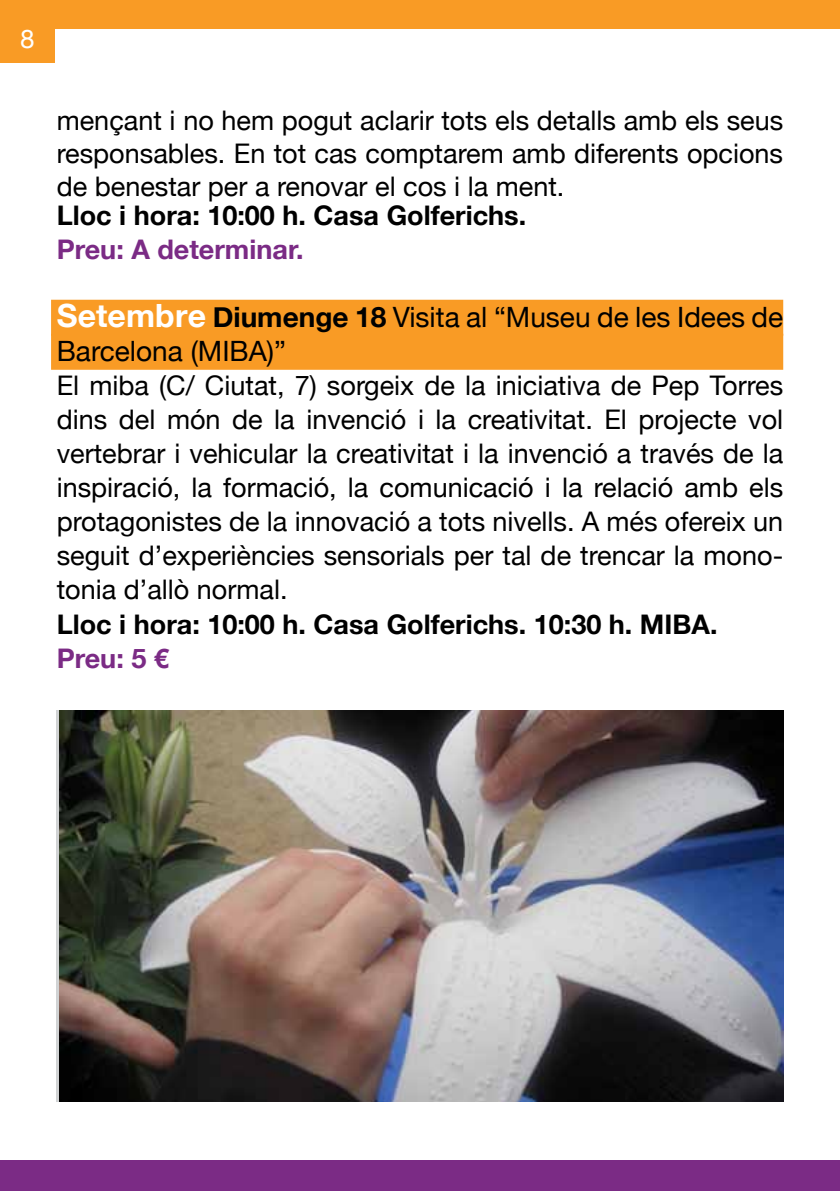
<style>
.page{position:relative;width:840px;height:1191px;background:#fff}
.page>*{position:absolute;margin:0;border:0;box-sizing:border-box;transform-origin:0 0}
.t1{font:28px/34px "Helvetica Neue";color:#000}
.t2{font:27px/34px "Helvetica Neue";color:#000;text-align:justify}
.t3{font:700 27px "Helvetica Neue";color:#000}
.t4{font:700 27px "Helvetica Neue";color:#7b2b85}
.t5{font:26px "Helvetica Neue";color:#fff}
.s1{font-weight:700;font-size:32px;color:#fff}
.s2{font-weight:700}
</style>
<div class="page">
<div style="left:0;top:0;width:839px;height:29px;background:#f99b25"></div>
<div style="left:0;top:1161px;width:839px;height:30px;background:#7b2b85"></div>
<div style="left:0;top:9px;width:55px;height:53px;background:#f99b25"></div>
<div style="left:51px;top:300px;width:731px;height:36px;background:#f99b25"></div>
<div style="left:51px;top:334px;width:731px;height:36px;background:#f99b25"></div>
<img style="left:60px;top:710px;width:722px;height:391px">
<p class="t5" style="left:20px;top:23px;width:16px">8</p>
<p class="t2" style="left:57px;top:104px;width:727px;line-height:33px">mençant i no hem pogut aclarir tots els detalls amb els seus responsables. En tot cas comptarem amb diferents opcions de benestar per a renovar el cos i la ment.</p>
<p class="t3" style="left:57px;top:199px;width:470px">Lloc i hora: 10:00 h. Casa Golferichs.</p>
<p class="t4" style="left:57px;top:233px;width:248px">Preu: A determinar.</p>
<p class="t1" style="left:57px;top:300px;width:727px"><span class="s1">Setembre</span> <span class="s2">Diumenge 18</span> Visita al “Museu de les Idees de<br>Barcelona (MIBA)”</p>
<p class="t2" style="left:57px;top:368px;width:727px">El miba (C/ Ciutat, 7) sorgeix de la iniciativa de Pep Torres dins del món de la invenció i la creativitat. El projecte vol vertebrar i vehicular la creativitat i la invenció a través de la inspiració, la formació, la comunicació i la relació amb els protagonistes de la innovació a tots nivells. A més ofereix un seguit d’experiències sensorials per tal de trencar la mono&shy;tonia d’allò normal.</p>
<p class="t3" style="left:57px;top:607px;width:662px">Lloc i hora: 10:00 h. Casa Golferichs. 10:30 h. MIBA.</p>
<p class="t4" style="left:57px;top:641px;width:114px">Preu: 5 €</p>
</div>
